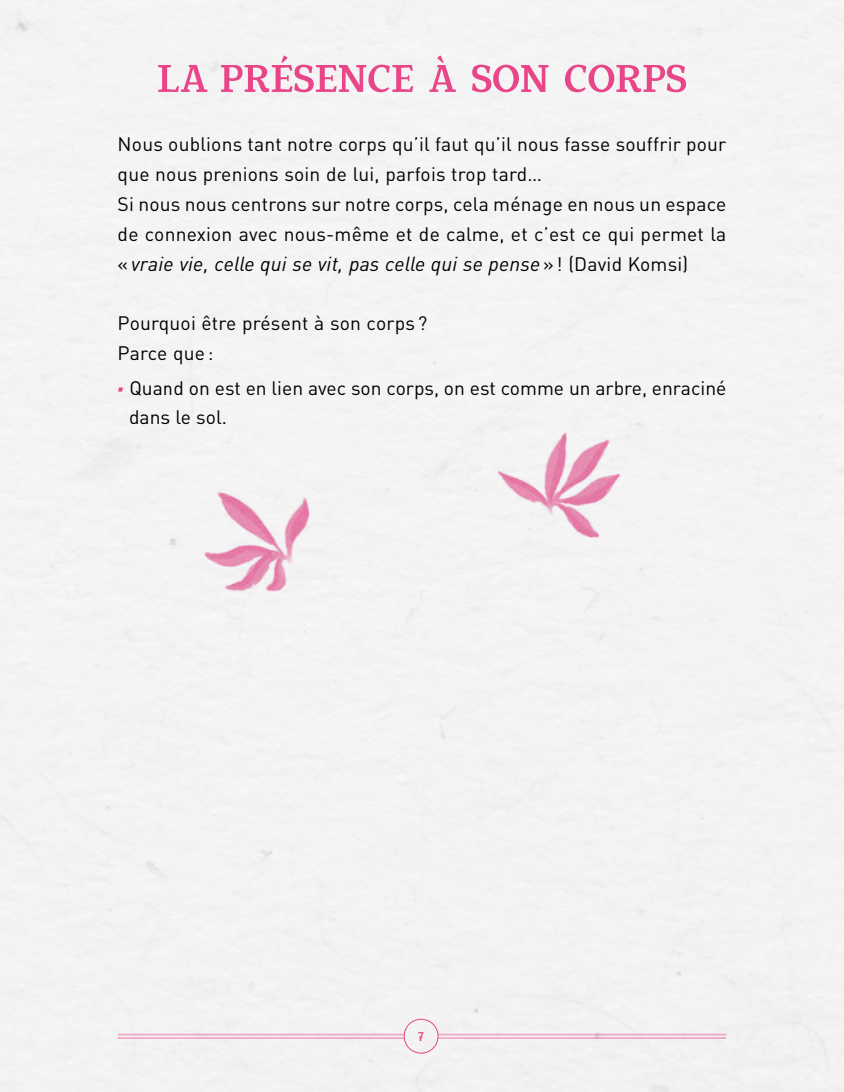
<style>
.page{position:relative;width:844px;height:1092px;background:#fff}
.page>*{position:absolute;margin:0;border:0;box-sizing:border-box;transform-origin:0 0}
.t1{font:52.5px "Fowviel";color:#e94589}
.t2{font:italic 20.12px "DIN Pro";letter-spacing:.01em;color:#000}
.t3{font:19.25px/29.8px "DIN Pro";letter-spacing:.01em;color:#000}
.t4{font:17.5px "Fowviel";color:#e94589}
.s1{font-style:normal;font-size:19.25px}
.s2{font-family:"Acumin Pro Semi Cond";font-weight:700;font-style:italic;font-size:21px;color:#e94589}
</style>
<div class="page">
<div style="left:0;top:0;width:843px;height:1091px;background:#f3f3f3"></div>
<hr style="left:118px;top:1033px;width:608px;height:2px;background:#e94589">
<hr style="left:118px;top:1037px;width:608px;height:1px;background:#e94589">
<img style="left:404px;top:1019px;width:34px;height:33px">
<div style="left:403px;top:1018px;width:35px;height:35px;border:1px solid #e94589;border-radius:50%"></div>
<div style="left:168px;top:373px;width:522px;height:596px;background:#f3f3f3"></div>
<h1 class="t1" style="left:157px;top:55px;width:531px">LA PRÉSENCE À SON CORPS</h1>
<p class="t3" style="left:118px;top:128px;width:610px">Nous oublions tant notre corps qu’il faut qu’il nous fasse souffrir pour que nous prenions soin de lui, parfois trop tard…<br>Si nous nous centrons sur notre corps, cela ménage en nous un espace de connexion avec nous-même et de calme, et c’est ce qui permet la</p>
<p class="t2" style="left:118px;top:247px;width:572px"><span class="s1">«</span> vraie vie, celle qui se vit, pas celle qui se pense <span class="s1">» ! (David Komsi)</span></p>
<p class="t3" style="left:118px;top:306px;width:311px">Pourquoi être présent à son corps ?<br>Parce que :</p>
<p class="t3" style="left:129px;top:371px;width:598px;text-indent:-11px"><span class="s2">•</span> Quand on est en lien avec son corps, on est comme un arbre, enraciné dans le sol.</p>
<p class="t4" style="left:418px;top:1028px;width:7px">7</p>
</div>
